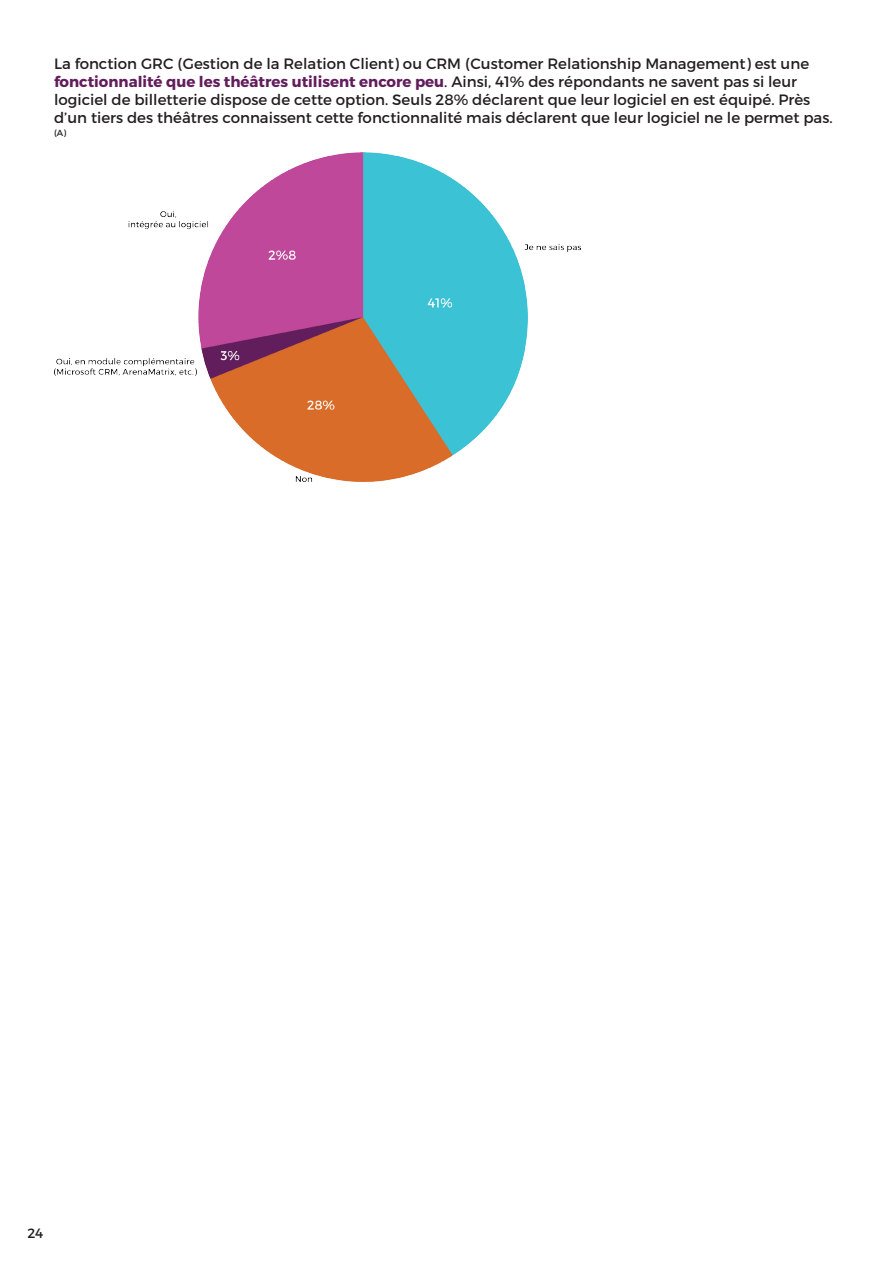
<style>
.page{position:relative;width:893px;height:1263px;background:#fff}
.page>*{position:absolute;margin:0;border:0;box-sizing:border-box;transform-origin:0 0}
.t1{font:15px/18px "Montserrat";color:#231f20}
.t2{font:13.5px "Montserrat";color:#231f20}
.t3{font:8.7px "Montserrat";color:#231f20}
.s1{font-weight:700;color:#621d5c}
</style>
<div class="page">
<img style="left:54px;top:152px;width:526px;height:329px">
<p class="t1" style="left:54px;top:54px;width:780px">La fonction GRC (Gestion de la Relation Client) ou CRM (Customer Relationship Management) est une <span class="s1">fonctionnalité que les théâtres utilisent encore peu</span>. Ainsi, 41% des répondants ne savent pas si leur logiciel de billetterie dispose de cette option. Seuls 28% déclarent que leur logiciel en est équipé. Près d’un tiers des théâtres connaissent cette fonctionnalité mais déclarent que leur logiciel ne le permet pas.</p>
<p class="t3" style="left:54px;top:127px;width:14px">(A)</p>
<p class="t2" style="left:27px;top:1225px;width:18px">24</p>
</div>
